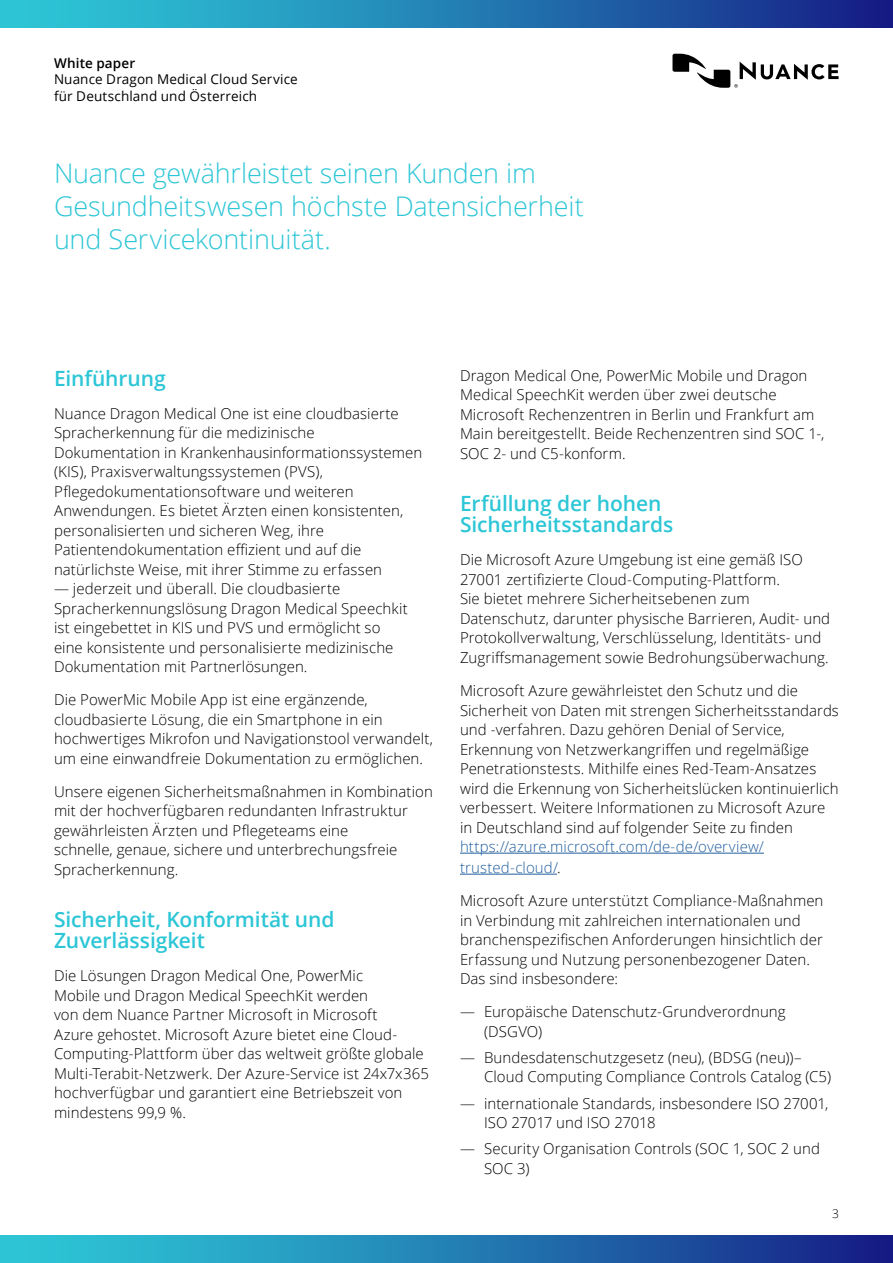
<style>
.page{position:relative;width:893px;height:1263px;background:#fff}
.page>*{position:absolute;margin:0;border:0;box-sizing:border-box;transform-origin:0 0}
.t1{font:300 27px/33px "Open Sans";letter-spacing:-.005em;color:#2dc6d6}
.t2{font:600 21px/21px "Open Sans";letter-spacing:-.005em;color:#2dc6d6}
.t3{font:300 15px/19.5px "Open Sans";letter-spacing:.005em;color:#000}
.t4{font:300 15px/21px "Open Sans";letter-spacing:.005em;color:#215e9e}
.t5{font:13.5px/16.5px "Open Sans";letter-spacing:.01em;color:#000}
.t6{font:600 13.5px "Open Sans";letter-spacing:.01em;color:#000}
.t7{font:300 12px "Open Sans";color:#000}
.s1{color:#000}
</style>
<div class="page">
<div style="left:0;top:1236px;width:893px;height:27px;background:linear-gradient(to right,#2fd4dd,#162287)"></div>
<svg style="left:672px;top:54px;width:167px;height:34px"></svg>
<div style="left:0;top:0;width:893px;height:27px;background:linear-gradient(to right,#2fd4dd,#162287)"></div>
<hr style="left:460px;top:853px;width:304px;height:1px;background:#215e9e">
<hr style="left:460px;top:874px;width:97px;height:1px;background:#215e9e">
<p class="t6" style="left:54px;top:54px;width:83px">White paper</p>
<p class="t5" style="left:54px;top:71px;width:245px">Nuance Dragon Medical Cloud Service für Deutschland und Österreich</p>
<h1 class="t1" style="left:54px;top:156px;width:531px">Nuance gewährleistet seinen Kunden im<br>Gesundheitswesen höchste Datensicherheit und Servicekontinuität.</h1>
<h2 class="t2" style="left:54px;top:367px;width:113px">Einführung</h2>
<p class="t3" style="left:54px;top:403px;width:370px">Nuance Dragon Medical One ist eine cloudbasierte Spracherkennung für die medizinische Dokumentation in Krankenhausinformationssystemen (KIS), Praxisverwaltungssystemen (PVS), Pflegedokumentationsoftware und weiteren Anwendungen. Es bietet Ärzten einen konsistenten, personalisierten und sicheren Weg, ihre Patientendokumentation effizient und auf die natürlichste Weise, mit ihrer Stimme zu erfassen</p>
<p class="t3" style="left:54px;top:578px;width:355px">— jederzeit und überall. Die cloudbasierte Spracherkennungslösung Dragon Medical Speechkit ist eingebettet in KIS und PVS und ermöglicht so eine konsistente und personalisierte medizinische Dokumentation mit Partnerlösungen.</p>
<p class="t3" style="left:54px;top:689px;width:380px">Die PowerMic Mobile App ist eine ergänzende, cloudbasierte Lösung, die ein Smartphone in ein hochwertiges Mikrofon und Navigationstool verwandelt, um eine einwandfreie Dokumentation zu ermöglichen.</p>
<p class="t3" style="left:54px;top:781px;width:380px">Unsere eigenen Sicherheitsmaßnahmen in Kombination mit der hochverfügbaren redundanten Infrastruktur gewährleisten Ärzten und Pflegeteams eine<br>schnelle, genaue, sichere und unterbrechungsfreie Spracherkennung.</p>
<h2 class="t2" style="left:54px;top:908px;width:282px">Sicherheit, Konformität und<br>Zuverlässigkeit</h2>
<p class="t3" style="left:54px;top:965px;width:376px">Die Lösungen Dragon Medical One, PowerMic<br>Mobile und Dragon Medical SpeechKit werden<br>von dem Nuance Partner Microsoft in Microsoft<br>Azure gehostet. Microsoft Azure bietet eine Cloud-Computing-Plattform über das weltweit größte globale Multi-Terabit-Netzwerk. Der Azure-Service ist 24x7x365 hochverfügbar und garantiert eine Betriebszeit von mindestens 99,9 %.</p>
<p class="t3" style="left:460px;top:365px;width:366px">Dragon Medical One, PowerMic Mobile und Dragon Medical SpeechKit werden über zwei deutsche Microsoft Rechenzentren in Berlin und Frankfurt am Main bereitgestellt. Beide Rechenzentren sind SOC 1-, SOC 2- und C5-konform.</p>
<h2 class="t2" style="left:460px;top:493px;width:215px">Erfüllung der hohen<br>Sicherheitsstandards</h2>
<p class="t3" style="left:460px;top:550px;width:372px">Die Microsoft Azure Umgebung ist eine gemäß ISO 27001 zertifizierte Cloud-Computing-Plattform.<br>Sie bietet mehrere Sicherheitsebenen zum Datenschutz, darunter physische Barrieren, Audit- und Protokollverwaltung, Verschlüsselung, Identitäts- und Zugriffsmanagement sowie Bedrohungsüberwachung.</p>
<p class="t3" style="left:460px;top:680px;width:380px">Microsoft Azure gewährleistet den Schutz und die Sicherheit von Daten mit strengen Sicherheitsstandards und -verfahren. Dazu gehören Denial of Service, Erkennung von Netzwerkangriffen und regelmäßige Penetrationstests. Mithilfe eines Red-Team-Ansatzes wird die Erkennung von Sicherheitslücken kontinuierlich verbessert. Weitere Informationen zu Microsoft Azure in Deutschland sind auf folgender Seite zu finden</p>
<p class="t4" style="left:460px;top:836px;width:305px">https://azure.microsoft.com/de-de/overview/ trusted-cloud/<span class="s1">.</span></p>
<p class="t3" style="left:460px;top:890px;width:365px">Microsoft Azure unterstützt Compliance-Maßnahmen in Verbindung mit zahlreichen internationalen und branchenspezifischen Anforderungen hinsichtlich der Erfassung und Nutzung personenbezogener Daten.<br>Das sind insbesondere:</p>
<p class="t3" style="left:484px;top:1001px;width:303px;text-indent:-24px">— Europäische Datenschutz-Grundverordnung (DSGVO)</p>
<p class="t3" style="left:484px;top:1047px;width:349px;text-indent:-24px">— Bundesdatenschutzgesetz (neu), (BDSG (neu))–<br>Cloud Computing Compliance Controls Catalog (C5)</p>
<p class="t3" style="left:484px;top:1093px;width:346px;text-indent:-24px">— internationale Standards, insbesondere ISO 27001,<br>ISO 27017 und ISO 27018</p>
<p class="t3" style="left:484px;top:1139px;width:337px;text-indent:-24px">— Security Organisation Controls (SOC 1, SOC 2 und<br>SOC 3)</p>
<p class="t7" style="left:832px;top:1205px;width:8px">3</p>
</div>
